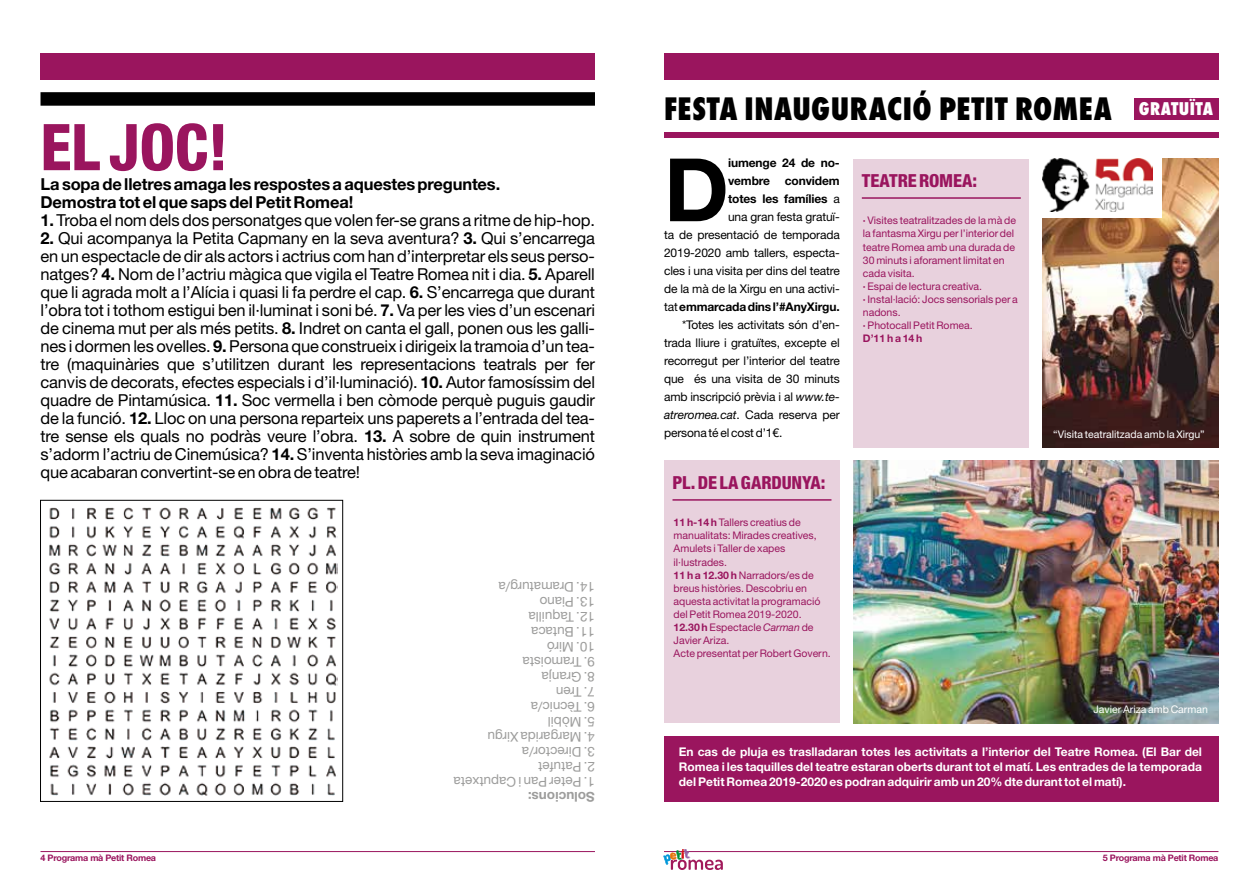
<style>
.page{position:relative;width:1259px;height:893px;background:#fff}
.page>*{position:absolute;margin:0;border:0;box-sizing:border-box;transform-origin:0 0}
.t1{font:700 87.6px "Helvetica Neue LT Std";color:#000}
.t2{font:800 condensed 64.5px "Helvetica Neue LT Std";color:#9a155e;scale:.96 1}
.t3{font:800 condensed 30px "Futura";letter-spacing:.015em;color:#000}
.t4{font:800 condensed 18px "Helvetica Neue LT Std";letter-spacing:-.01em;color:#9a155e}
.t5{font:800 condensed 16.95px "Futura";letter-spacing:.02em;color:#fff}
.t6{font:16.5px/18px "Helvetica Neue LT Std";letter-spacing:-.01em;color:#000;text-align:justify}
.t7{font:700 16.5px/18px "Helvetica Neue LT Std";letter-spacing:-.01em;color:#000}
.t8{font:13.5px "Helvetica Neue LT Std";color:#9d9d9c}
.t9{font:700 13.5px "Helvetica Neue LT Std";color:#9d9d9c}
.t10{font:12px "Helvetica Neue LT Std";letter-spacing:-.01em;color:#000}
.t11{font:700 12px/15px "Helvetica Neue LT Std";color:#fff;text-align:justify}
.t12{font:700 12px "Helvetica Neue LT Std";letter-spacing:-.01em;color:#000}
.t13{font:10.5px/13.2px "Helvetica Neue LT Std";color:#9a155e}
.t14{font:10.5px "Helvetica Neue LT Std";color:#fff}
.t15{font:700 9px "Helvetica Neue LT Std";letter-spacing:-.025em;color:#9a155e}
.s1{font-weight:700}
.s2{font-weight:400}
.s3{font-style:italic}
</style>
<div class="page">
<hr style="left:40px;top:851px;width:555px;height:1px;background:#9a155e">
<hr style="left:664px;top:851px;width:554px;height:1px;background:#9a155e">
<svg style="left:663px;top:849px;width:60px;height:21px"></svg>
<div style="left:40px;top:54px;width:555px;height:26px;background:#9a155e"></div>
<div style="left:40px;top:92px;width:555px;height:14px;background:#000"></div>
<img style="left:853px;top:461px;width:365px;height:262px">
<img style="left:1042px;top:159px;width:176px;height:288px">
<div style="left:664px;top:54px;width:554px;height:26px;background:#9a155e"></div>
<div style="left:664px;top:736px;width:554px;height:66px;background:#9a155e"></div>
<div style="left:664px;top:132px;width:554px;height:6px;background:#9a155e"></div>
<div style="left:1133px;top:98px;width:85px;height:21px;background:#9a155e"></div>
<img style="left:49px;top:507px;width:289px;height:289px">
<div style="left:40px;top:500px;width:303px;height:302px;border:1px solid #000"></div>
<div style="left:853px;top:159px;width:176px;height:288px;background:#e8d1dd"></div>
<hr style="left:862px;top:197px;width:158px;height:2px;background:#9a155e">
<div style="left:664px;top:461px;width:176px;height:262px;background:#e8d1dd"></div>
<hr style="left:672px;top:499px;width:159px;height:2px;background:#9a155e">
<div style="left:1033px;top:152px;width:128px;height:66px;background:#fff"></div>
<img style="left:1042px;top:159px;width:110px;height:52px">
<h2 class="t2" style="left:40px;top:107px;width:197px">EL JOC!</h2>
<p class="t7" style="left:40px;top:175px;width:461px">La sopa de lletres amaga les respostes a aquestes preguntes.<br>Demostra tot el que saps del Petit Romea!</p>
<p class="t6" style="left:40px;top:211px;width:556px"><span class="s1">1.</span> Troba el nom dels dos personatges que volen fer-se grans a ritme de hip-hop.</p>
<p class="t6" style="left:40px;top:229px;width:556px"><span class="s1">2.</span> Qui acompanya la Petita Capmany en la seva aventura? <span class="s1">3.</span> Qui s’encarrega en un espectacle de dir als actors i actrius com han d’interpretar els seus perso&shy;natges? <span class="s1">4.</span> Nom de l’actriu màgica que vigila el Teatre Romea nit i dia. <span class="s1">5.</span> Aparell que li agrada molt a l’Alícia i quasi li fa perdre el cap. <span class="s1">6.</span> S’encarrega que durant l’obra tot i tothom estigui ben il·luminat i soni bé. <span class="s1">7.</span> Va per les vies d’un escenari de cinema mut per als més petits. <span class="s1">8.</span> Indret on canta el gall, ponen ous les galli&shy;nes i dormen les ovelles. <span class="s1">9.</span> Persona que construeix i dirigeix la tramoia d’un tea&shy;tre (maquinàries que s’utilitzen durant les representacions teatrals per fer canvis de decorats, efectes especials i d’il·luminació). <span class="s1">10.</span> Autor famosíssim del quadre de Pintamúsica. <span class="s1">11.</span> Soc vermella i ben còmode perquè puguis gaudir de la funció. <span class="s1">12.</span> Lloc on una persona reparteix uns paperets a l’entrada del tea&shy;tre sense els quals no podràs veure l’obra. <span class="s1">13.</span> A sobre de quin instrument s’adorm l’actriu de Cinemúsica? <span class="s1">14.</span> S’inventa històries amb la seva imaginació que acabaran convertint-se en obra de teatre!</p>
<p class="t8" style="left:595px;top:595px;width:98px;rotate:-180deg">14. Dramaturg/a</p>
<p class="t8" style="left:595px;top:610px;width:57px;rotate:-180deg">13. Piano</p>
<p class="t8" style="left:595px;top:625px;width:68px;rotate:-180deg">12. Taquilla</p>
<p class="t8" style="left:595px;top:640px;width:65px;rotate:-180deg">11. Butaca</p>
<p class="t8" style="left:595px;top:655px;width:49px;rotate:-180deg">10. Miró</p>
<p class="t8" style="left:595px;top:670px;width:74px;rotate:-180deg">9. Tramoista</p>
<p class="t8" style="left:595px;top:685px;width:55px;rotate:-180deg">8. Granja</p>
<p class="t8" style="left:595px;top:700px;width:41px;rotate:-180deg">7. Tren</p>
<p class="t8" style="left:595px;top:715px;width:66px;rotate:-180deg">6. Tècnic/a</p>
<p class="t8" style="left:595px;top:730px;width:49px;rotate:-180deg">5. Mòbil</p>
<p class="t8" style="left:595px;top:745px;width:109px;rotate:-180deg">4. Margarida Xirgu</p>
<p class="t8" style="left:595px;top:760px;width:74px;rotate:-180deg">3. Director/a</p>
<p class="t8" style="left:595px;top:775px;width:58px;rotate:-180deg">2. Patufet</p>
<p class="t8" style="left:595px;top:790px;width:143px;rotate:-180deg">1. Peter Pan i Caputxeta</p>
<p class="t9" style="left:595px;top:805px;width:68px;rotate:-180deg">Solucions:</p>
<h3 class="t3" style="left:664px;top:88px;width:449px">FESTA INAUGURACIÓ PETIT ROMEA</h3>
<h1 class="t1" style="left:664px;top:136px;width:66px">D</h1>
<p class="t12" style="left:728px;top:155px;width:113px">iumenge 24 de no-</p>
<p class="t5" style="left:1138px;top:97px;width:76px">GRATUÏTA</p>
<p class="t4" style="left:862px;top:169px;width:117px">TEATRE ROMEA:</p>
<p class="t13" style="left:863px;top:214px;width:156px"><span class="s1">·</span> Visites teatralitzades de la mà de la fantasma Xirgu per l’interior del teatre Romea amb una durada de<br>30 minuts i aforament limitat en cada visita.<br><span class="s1">·</span> Espai de lectura creativa.<br><span class="s1">·</span> Instal·lació: Jocs sensorials per a nadons.<br><span class="s1">·</span> Photocall Petit Romea.<br><span class="s1">D’11 h a 14 h</span></p>
<p class="t12" style="left:728px;top:173px;width:113px">vembre convidem</p>
<p class="t12" style="left:728px;top:191px;width:113px">totes les famílies <span class="s2">a</span></p>
<p class="t10" style="left:728px;top:210px;width:113px">una gran festa gratuï-</p>
<p class="t10" style="left:664px;top:228px;width:177px">ta de presentació de temporada</p>
<p class="t10" style="left:664px;top:246px;width:177px">2019-2020 amb tallers, especta-</p>
<p class="t10" style="left:664px;top:264px;width:177px">cles i una visita per dins del teatre</p>
<p class="t10" style="left:664px;top:282px;width:177px">de la mà de la Xirgu en una activi-</p>
<p class="t12" style="left:664px;top:299px;width:177px"><span class="s2">tat</span> emmarcada dins l’#AnyXirgu.</p>
<p class="t10" style="left:682px;top:318px;width:159px">*Totes les activitats són d’en-</p>
<p class="t10" style="left:664px;top:336px;width:177px">trada lliure i gratuïtes, excepte el</p>
<p class="t10" style="left:664px;top:354px;width:177px">recorregut per l’interior del teatre</p>
<p class="t10" style="left:664px;top:372px;width:177px">que és una visita de 30 minuts</p>
<p class="t10" style="left:664px;top:390px;width:177px">amb inscripció prèvia i al <span class="s3">www.te-</span></p>
<p class="t10" style="left:664px;top:408px;width:177px"><span class="s3">atreromea.cat</span>. Cada reserva per</p>
<p class="t10" style="left:664px;top:426px;width:120px">persona té el cost d’1€.</p>
<p class="t14" style="left:1053px;top:428px;width:153px">“Visita teatralitzada amb la Xirgu”</p>
<p class="t4" style="left:672px;top:471px;width:155px">PL. DE LA GARDUNYA:</p>
<p class="t13" style="left:673px;top:516px;width:159px"><span class="s1">11 h-14 h</span> Tallers creatius de manualitats: Mirades creatives,<br>Amulets i Taller de xapes il·lustrades.<br><span class="s1">11 h a 12.30 h</span> Narradors/es de breus històries. Descobriu en aquesta activitat la programació del Petit Romea 2019-2020.<br><span class="s1">12.30 h</span> Espectacle <span class="s3">Carman</span> de<br>Javier Ariza.<br>Acte presentat per Robert Govern.</p>
<p class="t14" style="left:1093px;top:703px;width:116px">Javier Ariza amb Carman</p>
<p class="t11" style="left:679px;top:744px;width:525px">En cas de pluja es traslladaran totes les activitats a l’interior del Teatre Romea. (El Bar del Romea i les taquilles del teatre estaran oberts durant tot el matí. Les entrades de la temporada del Petit Romea 2019-2020 es podran adquirir amb un 20% dte durant tot el matí).</p>
<p class="t15" style="left:40px;top:852px;width:117px">4 Programa mà Petit Romea</p>
<p class="t15" style="left:1103px;top:852px;width:117px">5 Programa mà Petit Romea</p>
</div>
